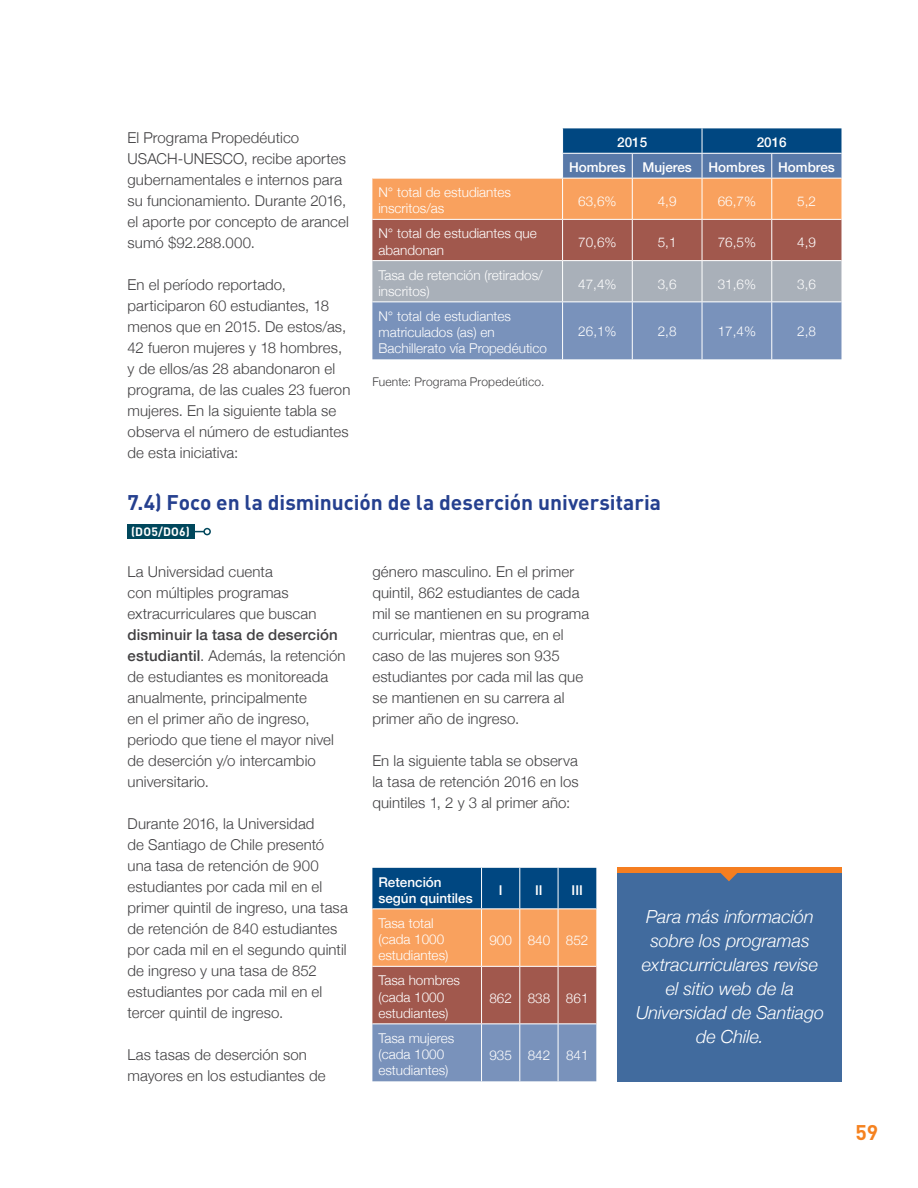
<style>
.page{position:relative;width:918px;height:1188px;background:#fff}
.page>*{position:absolute;margin:0;border:0;box-sizing:border-box;transform-origin:0 0}
.t1{font:700 21px "DIN";letter-spacing:-.005em;color:#25408f}
.t2{font:700 21px "DIN";color:#f58220}
.t3{font:italic 300 18px/24px "Helvetica Neue";color:#fff;text-align:center}
.t4{font:300 15px/21px "Helvetica Neue";letter-spacing:.005em;color:#414042}
.t5{font:300 13.5px/16.2px "Helvetica Neue";color:#fff}
.t6{font:500 13.5px/24.9px "Helvetica Neue";color:#fff}
.t7{font:300 12px "Helvetica Neue";letter-spacing:.015em;color:#414042}
.t8{font:700 12px "DIN";letter-spacing:.02em;color:#fff}
.s1{font-weight:500}
</style>
<div class="page">
<div style="left:128px;top:524px;width:67px;height:15px;background:#00475c"></div>
<div style="left:203px;top:528px;width:8px;height:7px;border:2px solid #00475c;border-radius:50%"></div>
<svg style="left:372px;top:128px;width:469px;height:231px;background:#a29499"></svg>
<hr style="left:372px;top:178px;width:191px;height:1px;background:#fff">
<hr style="left:563px;top:178px;width:69px;height:1px;background:#fff">
<hr style="left:562px;top:178px;width:1px;height:41px;background:#fff">
<hr style="left:632px;top:178px;width:70px;height:1px;background:#fff">
<hr style="left:632px;top:178px;width:1px;height:41px;background:#fff">
<hr style="left:702px;top:178px;width:70px;height:1px;background:#fff">
<hr style="left:702px;top:178px;width:1px;height:41px;background:#fff">
<hr style="left:772px;top:178px;width:69px;height:1px;background:#fff">
<hr style="left:771px;top:178px;width:1px;height:41px;background:#fff">
<hr style="left:563px;top:219px;width:69px;height:1px;background:#fff">
<hr style="left:632px;top:219px;width:70px;height:1px;background:#fff">
<hr style="left:632px;top:220px;width:1px;height:40px;background:#fff">
<hr style="left:702px;top:219px;width:70px;height:1px;background:#fff">
<hr style="left:702px;top:220px;width:1px;height:40px;background:#fff">
<hr style="left:772px;top:219px;width:69px;height:1px;background:#fff">
<hr style="left:771px;top:220px;width:1px;height:40px;background:#fff">
<hr style="left:563px;top:260px;width:69px;height:1px;background:#fff">
<hr style="left:632px;top:260px;width:70px;height:1px;background:#fff">
<hr style="left:632px;top:261px;width:1px;height:41px;background:#fff">
<hr style="left:702px;top:260px;width:70px;height:1px;background:#fff">
<hr style="left:702px;top:261px;width:1px;height:41px;background:#fff">
<hr style="left:772px;top:260px;width:69px;height:1px;background:#fff">
<hr style="left:771px;top:261px;width:1px;height:41px;background:#fff">
<hr style="left:563px;top:302px;width:69px;height:1px;background:#fff">
<hr style="left:632px;top:302px;width:70px;height:1px;background:#fff">
<hr style="left:632px;top:302px;width:1px;height:57px;background:#fff">
<hr style="left:702px;top:302px;width:70px;height:1px;background:#fff">
<hr style="left:702px;top:302px;width:1px;height:57px;background:#fff">
<hr style="left:772px;top:302px;width:69px;height:1px;background:#fff">
<hr style="left:771px;top:302px;width:1px;height:57px;background:#fff">
<hr style="left:372px;top:219px;width:191px;height:1px;background:#fff">
<hr style="left:562px;top:220px;width:1px;height:40px;background:#fff">
<hr style="left:372px;top:260px;width:191px;height:1px;background:#fff">
<hr style="left:562px;top:261px;width:1px;height:41px;background:#fff">
<hr style="left:372px;top:302px;width:191px;height:1px;background:#fff">
<hr style="left:562px;top:302px;width:1px;height:57px;background:#fff">
<div style="left:617px;top:868px;width:224px;height:214px;background:#416b9e"></div>
<div style="left:617px;top:868px;width:224px;height:5px;background:#f57e20"></div>
<svg style="left:721px;top:873px;width:16px;height:8px"></svg>
<svg style="left:372px;top:868px;width:224px;height:213px;background:#8f797a"></svg>
<hr style="left:481px;top:868px;width:1px;height:41px;background:#fff">
<hr style="left:519px;top:868px;width:1px;height:41px;background:#fff">
<hr style="left:558px;top:868px;width:1px;height:41px;background:#fff">
<hr style="left:372px;top:909px;width:110px;height:1px;background:#fff">
<hr style="left:482px;top:909px;width:38px;height:1px;background:#fff">
<hr style="left:481px;top:909px;width:1px;height:57px;background:#fff">
<hr style="left:520px;top:909px;width:38px;height:1px;background:#fff">
<hr style="left:519px;top:909px;width:1px;height:57px;background:#fff">
<hr style="left:558px;top:909px;width:38px;height:1px;background:#fff">
<hr style="left:558px;top:909px;width:1px;height:57px;background:#fff">
<hr style="left:372px;top:966px;width:110px;height:1px;background:#fff">
<hr style="left:482px;top:966px;width:38px;height:1px;background:#fff">
<hr style="left:481px;top:967px;width:1px;height:56px;background:#fff">
<hr style="left:520px;top:966px;width:38px;height:1px;background:#fff">
<hr style="left:519px;top:967px;width:1px;height:56px;background:#fff">
<hr style="left:558px;top:966px;width:38px;height:1px;background:#fff">
<hr style="left:558px;top:967px;width:1px;height:56px;background:#fff">
<hr style="left:372px;top:1023px;width:110px;height:1px;background:#fff">
<hr style="left:482px;top:1023px;width:38px;height:1px;background:#fff">
<hr style="left:481px;top:1024px;width:1px;height:57px;background:#fff">
<hr style="left:520px;top:1023px;width:38px;height:1px;background:#fff">
<hr style="left:519px;top:1024px;width:1px;height:57px;background:#fff">
<hr style="left:558px;top:1023px;width:38px;height:1px;background:#fff">
<hr style="left:558px;top:1024px;width:1px;height:57px;background:#fff">
<p class="t4" style="left:128px;top:126px;width:223px">El Programa Propedéutico<br>USACH-UNESCO, recibe aportes gubernamentales e internos para su funcionamiento. Durante 2016, el aporte por concepto de arancel sumó $92.288.000.</p>
<p class="t4" style="left:128px;top:273px;width:224px">En el período reportado, participaron 60 estudiantes, 18 menos que en 2015. De estos/as,<br>42 fueron mujeres y 18 hombres, y de ellos/as 28 abandonaron el programa, de las cuales 23 fueron mujeres. En la siguiente tabla se observa el número de estudiantes de esta iniciativa:</p>
<p class="t6" style="left:569px;top:129px;width:267px;text-indent:188px">2016<br>Hombres Mujeres Hombres Hombres</p>
<p class="t6" style="left:617px;top:129px;width:32px">2015</p>
<p class="t5" style="left:378px;top:184px;width:134px">N° total de estudiantes inscritos/as</p>
<p class="t5" style="left:578px;top:193px;width:40px">63,6%</p>
<p class="t5" style="left:658px;top:193px;width:20px">4,9</p>
<p class="t5" style="left:718px;top:193px;width:40px">66,7%</p>
<p class="t5" style="left:797px;top:193px;width:20px">5,2</p>
<p class="t5" style="left:378px;top:225px;width:160px">N° total de estudiantes que abandonan</p>
<p class="t5" style="left:578px;top:234px;width:40px">70,6%</p>
<p class="t5" style="left:658px;top:234px;width:20px">5,1</p>
<p class="t5" style="left:718px;top:234px;width:40px">76,5%</p>
<p class="t5" style="left:797px;top:234px;width:20px">4,9</p>
<p class="t5" style="left:378px;top:266px;width:166px">Tasa de retención (retirados/ inscritos)</p>
<p class="t5" style="left:578px;top:275px;width:40px">47,4%</p>
<p class="t5" style="left:658px;top:275px;width:20px">3,6</p>
<p class="t5" style="left:718px;top:275px;width:40px">31,6%</p>
<p class="t5" style="left:797px;top:275px;width:20px">3,6</p>
<p class="t5" style="left:378px;top:307px;width:170px">N° total de estudiantes matriculados (as) en<br>Bachillerato vía Propedéutico</p>
<p class="t5" style="left:578px;top:322px;width:40px">26,1%</p>
<p class="t5" style="left:658px;top:322px;width:20px">2,8</p>
<p class="t5" style="left:718px;top:322px;width:40px">17,4%</p>
<p class="t5" style="left:797px;top:322px;width:20px">2,8</p>
<p class="t7" style="left:372px;top:372px;width:173px">Fuente: Programa Propedeútico.</p>
<h1 class="t1" style="left:128px;top:488px;width:535px">7.4) Foco en la disminución de la deserción universitaria</h1>
<p class="t8" style="left:131px;top:523px;width:60px">(DO5/DO6)</p>
<p class="t4" style="left:128px;top:561px;width:190px">La Universidad cuenta<br>con múltiples programas extracurriculares que buscan</p>
<p class="t4" style="left:128px;top:624px;width:220px"><span class="s1">disminuir la tasa de deserción estudiantil</span>. Además, la retención de estudiantes es monitoreada anualmente, principalmente<br>en el primer año de ingreso, periodo que tiene el mayor nivel de deserción y/o intercambio universitario.</p>
<p class="t4" style="left:128px;top:813px;width:222px">Durante 2016, la Universidad<br>de Santiago de Chile presentó una tasa de retención de 900 estudiantes por cada mil en el primer quintil de ingreso, una tasa de retención de 840 estudiantes por cada mil en el segundo quintil de ingreso y una tasa de 852 estudiantes por cada mil en el tercer quintil de ingreso.</p>
<p class="t4" style="left:128px;top:1044px;width:200px">Las tasas de deserción son mayores en los estudiantes de</p>
<p class="t4" style="left:372px;top:561px;width:218px">género masculino. En el primer quintil, 862 estudiantes de cada mil se mantienen en su programa curricular, mientras que, en el caso de las mujeres son 935 estudiantes por cada mil las que se mantienen en su carrera al primer año de ingreso.</p>
<p class="t4" style="left:372px;top:750px;width:208px;text-align:justify">En la siguiente tabla se observa la tasa de retención 2016 en los quintiles 1, 2 y 3 al primer año:</p>
<p class="t6" style="left:378px;top:873px;width:96px;line-height:16.2px">Retención según quintiles</p>
<p class="t6" style="left:499px;top:878px;width:5px">I</p>
<p class="t6" style="left:535px;top:878px;width:9px">II</p>
<p class="t6" style="left:572px;top:878px;width:13px">III</p>
<p class="t5" style="left:378px;top:914px;width:71px">Tasa total (cada 1000 estudiantes)</p>
<p class="t5" style="left:489px;top:932px;width:101px">900 840 852</p>
<p class="t5" style="left:378px;top:972px;width:83px">Tasa hombres (cada 1000 estudiantes)</p>
<p class="t5" style="left:378px;top:1029px;width:77px">Tasa mujeres (cada 1000 estudiantes)</p>
<p class="t5" style="left:489px;top:989px;width:101px">862 838 861</p>
<p class="t5" style="left:489px;top:1047px;width:101px">935 842 841</p>
<p class="t3" style="left:636px;top:904px;width:190px">Para más información sobre los programas extracurriculares revise el sitio web de la<br>Universidad de Santiago de Chile.</p>
<h1 class="t2" style="left:856px;top:1119px;width:24px">59</h1>
</div>
